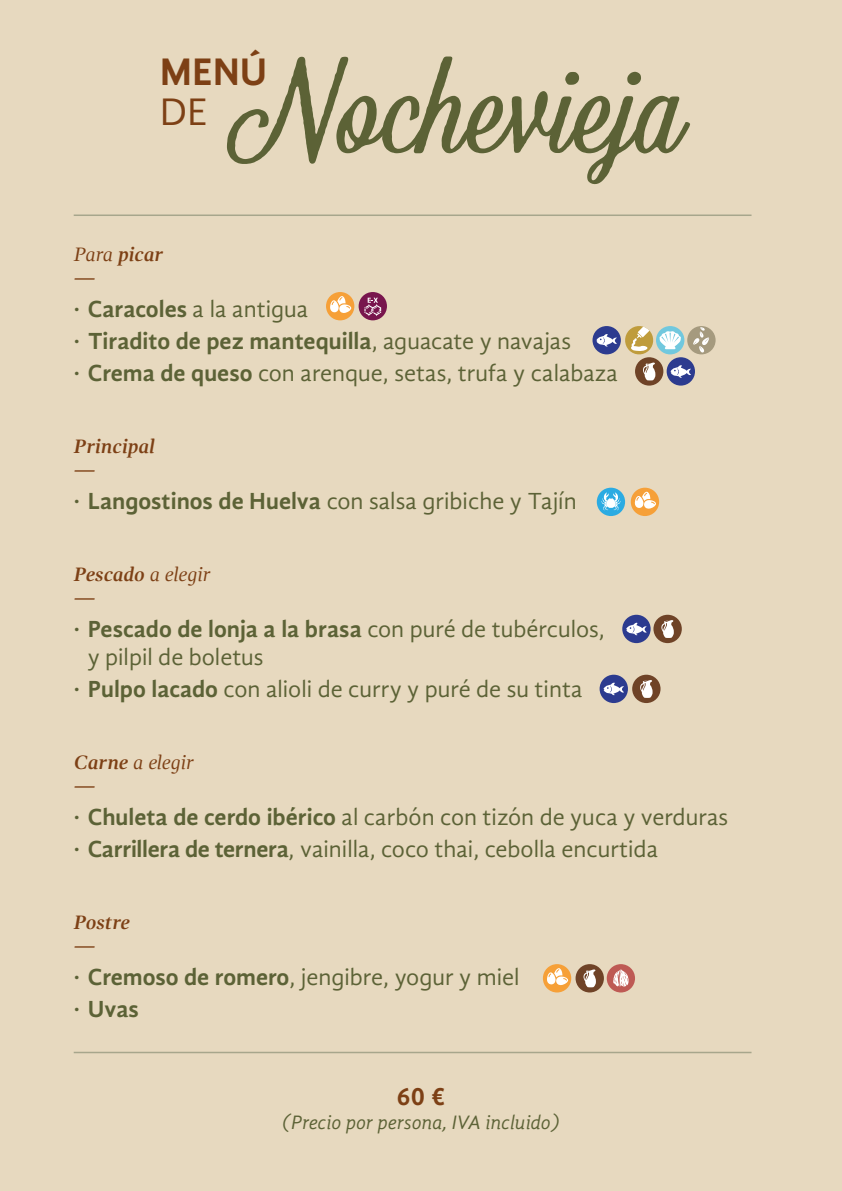
<style>
.page{position:relative;width:842px;height:1191px;background:#e7d9bf}
.page>*{position:absolute;margin:0;border:0;box-sizing:border-box;transform-origin:0 0}
.t1{font:128.4px "Eastside Texture";color:#5c6236}
.t2{font:700 39.6px "Gandhi Sans";color:#7d4015}
.t3{font:39.6px "Gandhi Sans";color:#7d4015}
.t4{font:700 26px "Gandhi Sans";color:#7d4015}
.t5{font:24px/32px "Gandhi Sans";color:#5c6236}
.t6{font:700 24px/32px "Gandhi Sans";color:#5c6236}
.t7{font:italic 24px "Gandhi Serif";color:#7d4015}
.t8{font:italic 700 20px "Gandhi Serif";color:#7d4015}
.t9{font:italic 20px "Gandhi Sans";color:#5c6236}
.t10{font:italic 20px "Gandhi Serif";color:#7d4015}
.s1{font-weight:400}
.s2{font-weight:700}
</style>
<div class="page">
<div style="left:653px;top:615px;width:29px;height:28px;background:#6f4327;border-radius:50%"></div>
<svg style="left:661px;top:620px;width:13px;height:18px"></svg>
<div style="left:632px;top:674px;width:28px;height:29px;background:#6f4327;border-radius:50%"></div>
<svg style="left:640px;top:680px;width:13px;height:18px"></svg>
<div style="left:635px;top:357px;width:28px;height:28px;background:#6f4327;border-radius:50%"></div>
<svg style="left:643px;top:362px;width:12px;height:18px"></svg>
<div style="left:592px;top:326px;width:29px;height:28px;background:#2c3b8f;border-radius:50%"></div>
<svg style="left:596px;top:334px;width:21px;height:13px"></svg>
<div style="left:667px;top:357px;width:28px;height:28px;background:#2c3b8f;border-radius:50%"></div>
<svg style="left:670px;top:365px;width:21px;height:13px"></svg>
<div style="left:622px;top:615px;width:29px;height:28px;background:#2c3b8f;border-radius:50%"></div>
<svg style="left:626px;top:622px;width:21px;height:14px"></svg>
<div style="left:600px;top:674px;width:28px;height:29px;background:#2c3b8f;border-radius:50%"></div>
<svg style="left:603px;top:682px;width:21px;height:14px"></svg>
<div style="left:656px;top:326px;width:28px;height:28px;background:#71c8de;border-radius:50%"></div>
<svg style="left:625px;top:326px;width:56px;height:29px"></svg>
<div style="left:597px;top:488px;width:28px;height:28px;background:#2babe2;border-radius:50%"></div>
<svg style="left:601px;top:492px;width:19px;height:18px"></svg>
<div style="left:359px;top:292px;width:28px;height:28px;background:#78154d;border-radius:50%"></div>
<svg style="left:364px;top:298px;width:17px;height:18px"></svg>
<div style="left:575px;top:964px;width:29px;height:28px;background:#6f4327;border-radius:50%"></div>
<svg style="left:583px;top:969px;width:13px;height:18px"></svg>
<div style="left:607px;top:964px;width:28px;height:28px;background:#be5a54;border-radius:50%"></div>
<svg style="left:613px;top:969px;width:16px;height:18px"></svg>
<div style="left:326px;top:292px;width:28px;height:28px;background:#f6a038;border-radius:50%"></div>
<svg style="left:330px;top:296px;width:21px;height:17px"></svg>
<div style="left:631px;top:488px;width:28px;height:28px;background:#f6a038;border-radius:50%"></div>
<svg style="left:635px;top:491px;width:21px;height:18px"></svg>
<div style="left:543px;top:964px;width:28px;height:28px;background:#f6a038;border-radius:50%"></div>
<svg style="left:547px;top:968px;width:21px;height:17px"></svg>
<div style="left:687px;top:326px;width:29px;height:28px;background:#a59a7e;border-radius:50%"></div>
<svg style="left:693px;top:327px;width:16px;height:26px"></svg>
<hr style="left:74px;top:1051px;width:677px;height:2px;background:#a7a68c">
<hr style="left:74px;top:214px;width:677px;height:2px;background:#a7a68c">
<h2 class="t2" style="left:160px;top:49px;width:109px">MENÚ</h2>
<h2 class="t3" style="left:160px;top:89px;width:49px">DE</h2>
<h1 class="t1" style="left:231px;top:33px;width:453px">Nochevieja</h1>
<p class="t8" style="left:74px;top:243px;width:91px"><span class="s1">Para</span> picar</p>
<p class="t7" style="left:74px;top:263px;width:23px">—</p>
<p class="t5" style="left:74px;top:293px;width:546px"><span class="s2">· Caracoles</span> a la antigua<br><span class="s2">· Tiradito de pez mantequilla</span>, aguacate y navajas<br><span class="s2">· Crema de queso</span> con arenque, setas, trufa y calabaza</p>
<p class="t8" style="left:74px;top:435px;width:83px">Principal</p>
<p class="t7" style="left:74px;top:455px;width:23px">—</p>
<p class="t5" style="left:74px;top:485px;width:504px"><span class="s2">· Langostinos de Huelva</span> con salsa gribiche y Tajín</p>
<p class="t8" style="left:74px;top:563px;width:139px">Pescado <span class="s1">a elegir</span></p>
<p class="t7" style="left:74px;top:583px;width:23px">—</p>
<p class="t5" style="left:88px;top:615px;width:519px;line-height:28px;text-indent:-14px"><span class="s2">· Pescado de lonja a la brasa</span> con puré de tubérculos, y pilpil de boletus</p>
<p class="t5" style="left:74px;top:673px;width:510px"><span class="s2">· Pulpo lacado</span> con alioli de curry y puré de su tinta</p>
<p class="t10" style="left:74px;top:751px;width:122px"><span class="s2">Carne</span> a elegir</p>
<p class="t7" style="left:74px;top:771px;width:23px">—</p>
<p class="t5" style="left:74px;top:801px;width:656px"><span class="s2">· Chuleta de cerdo ibérico</span> al carbón con tizón de yuca y verduras <span class="s2">· Carrillera de ternera</span>, vainilla, coco thai, cebolla encurtida</p>
<p class="t8" style="left:74px;top:911px;width:58px">Postre</p>
<p class="t7" style="left:74px;top:931px;width:23px">—</p>
<p class="t6" style="left:74px;top:961px;width:447px">· Cremoso de romero<span class="s1">, jengibre, yogur y miel </span>· Uvas</p>
<p class="t4" style="left:397px;top:1081px;width:50px">60 €</p>
<p class="t9" style="left:282px;top:1111px;width:279px">(Precio por persona, IVA incluido)</p>
</div>
